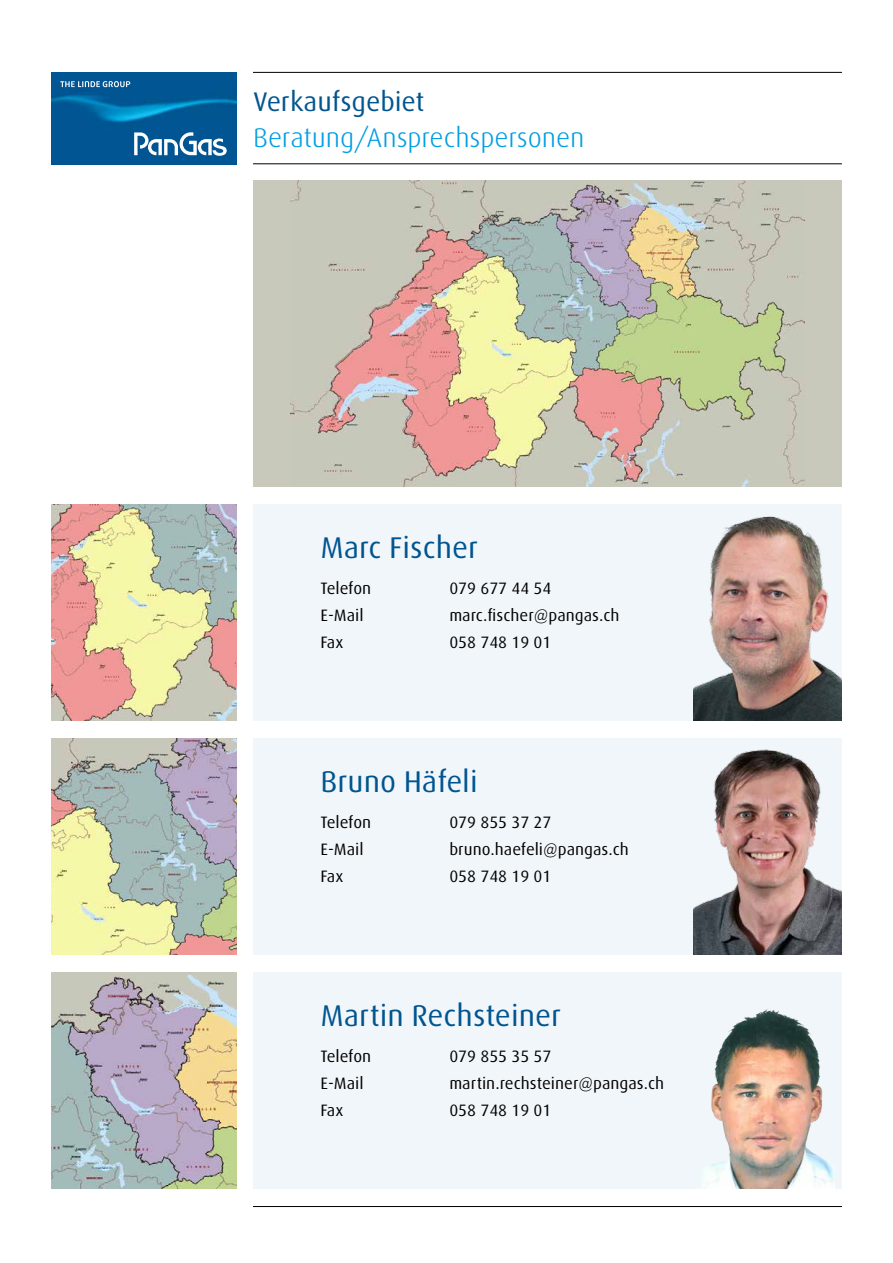
<style>
.page{position:relative;width:893px;height:1263px;background:#fff}
.page>*{position:absolute;margin:0;border:0;box-sizing:border-box;transform-origin:0 0}
.t1{font:30px "Linde Dax Global";color:#005590}
.t2{font:300 27px "Linde Dax Global";letter-spacing:-.005em;color:#009ee3}
.t3{font:27px "Linde Dax Global";letter-spacing:-.005em;color:#005590}
.t4{font:16.5px "Linde Dax Global";color:#000}
</style>
<div class="page">
<img style="left:51px;top:72px;width:185px;height:92px">
<img style="left:60px;top:81px;width:70px;height:6px">
<img style="left:134px;top:132px;width:93px;height:24px">
<div style="left:253px;top:504px;width:589px;height:216px;background:#f1f6fa"></div>
<div style="left:253px;top:738px;width:589px;height:216px;background:#f1f6fa"></div>
<div style="left:253px;top:972px;width:589px;height:216px;background:#f1f6fa"></div>
<img style="left:694px;top:516px;width:148px;height:204px">
<img style="left:694px;top:749px;width:148px;height:205px">
<img style="left:711px;top:1009px;width:123px;height:179px">
<img style="left:51px;top:504px;width:185px;height:216px">
<img style="left:51px;top:738px;width:185px;height:216px">
<img style="left:51px;top:972px;width:185px;height:216px">
<div style="left:253px;top:180px;width:589px;height:306px;background:#c8c8bb"></div>
<img style="left:291px;top:180px;width:513px;height:306px">
<hr style="left:253px;top:1206px;width:589px;height:1px;background:#000">
<hr style="left:253px;top:72px;width:589px;height:1px;background:#000">
<hr style="left:253px;top:163px;width:589px;height:1px;background:#000">
<h2 class="t3" style="left:253px;top:86px;width:173px">Verkaufsgebiet</h2>
<h2 class="t2" style="left:253px;top:122px;width:333px">Beratung/Ansprechspersonen</h2>
<h1 class="t1" style="left:320px;top:530px;width:160px">Marc Fischer</h1>
<p class="t4" style="left:320px;top:579px;width:52px">Telefon</p>
<p class="t4" style="left:449px;top:579px;width:104px">079 677 44 54</p>
<p class="t4" style="left:320px;top:606px;width:45px">E-Mail</p>
<p class="t4" style="left:449px;top:606px;width:172px">marc.fischer@pangas.ch</p>
<p class="t4" style="left:320px;top:633px;width:25px">Fax</p>
<p class="t4" style="left:449px;top:633px;width:104px">058 748 19 01</p>
<h1 class="t1" style="left:320px;top:764px;width:159px">Bruno Häfeli</h1>
<p class="t4" style="left:320px;top:813px;width:52px">Telefon</p>
<p class="t4" style="left:449px;top:813px;width:104px">079 855 37 27</p>
<p class="t4" style="left:320px;top:840px;width:45px">E-Mail</p>
<p class="t4" style="left:449px;top:840px;width:181px">bruno.haefeli@pangas.ch</p>
<p class="t4" style="left:320px;top:867px;width:25px">Fax</p>
<p class="t4" style="left:449px;top:867px;width:104px">058 748 19 01</p>
<h1 class="t1" style="left:320px;top:998px;width:242px">Martin Rechsteiner</h1>
<p class="t4" style="left:320px;top:1047px;width:52px">Telefon</p>
<p class="t4" style="left:449px;top:1047px;width:104px">079 855 35 57</p>
<p class="t4" style="left:320px;top:1074px;width:45px">E-Mail</p>
<p class="t4" style="left:449px;top:1074px;width:216px">martin.rechsteiner@pangas.ch</p>
<p class="t4" style="left:320px;top:1101px;width:25px">Fax</p>
<p class="t4" style="left:449px;top:1101px;width:104px">058 748 19 01</p>
</div>
